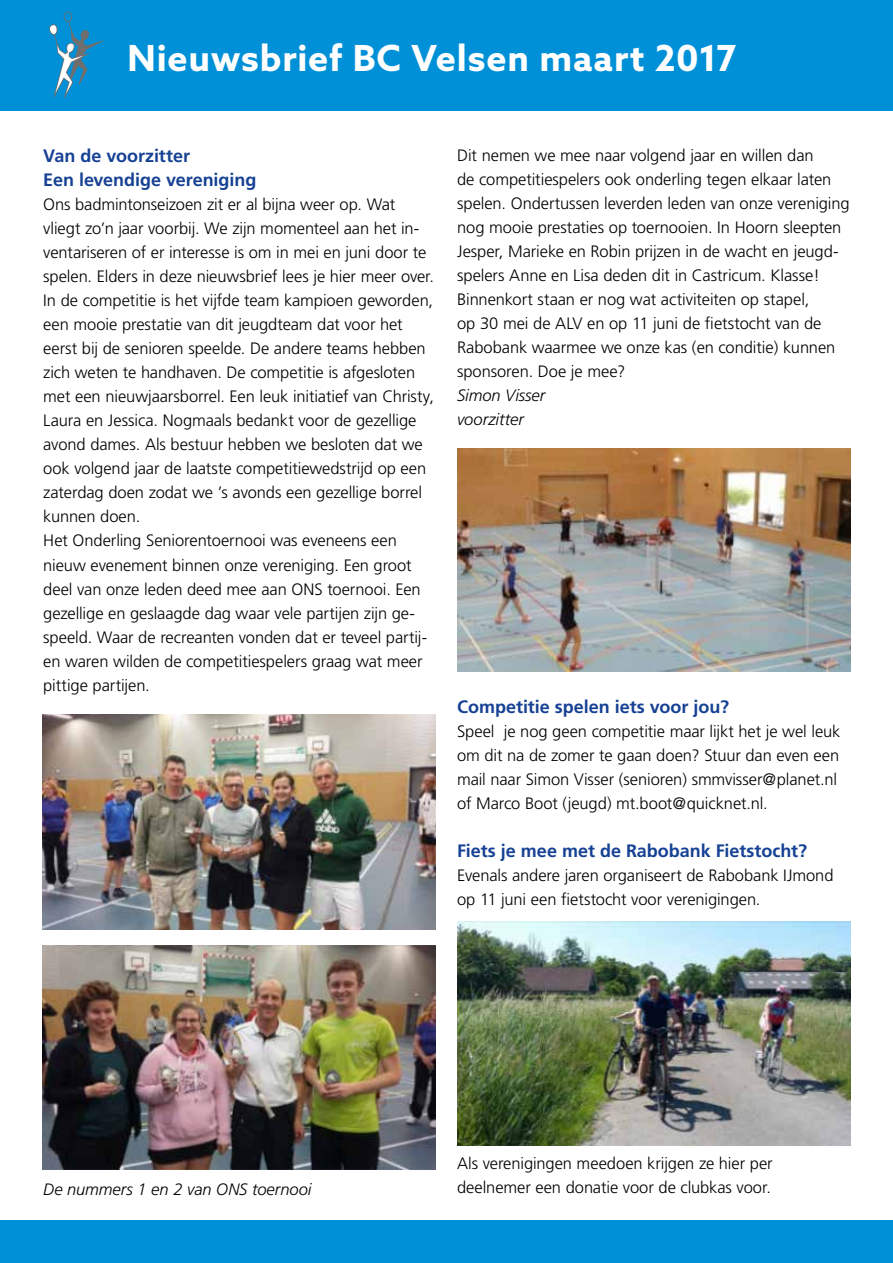
<style>
.page{position:relative;width:893px;height:1263px;background:#fff}
.page>*{position:absolute;margin:0;border:0;box-sizing:border-box;transform-origin:0 0}
.t1{font:700 36px "Azo Sans";letter-spacing:.02em;color:#fff}
.t2{font:700 18px/24px "Frutiger";color:#164194}
.t3{font:300 16.5px/24px "Frutiger";letter-spacing:-.005em;color:#000}
.t4{font:italic 300 16.5px/24px "Frutiger";letter-spacing:-.005em;color:#000}
</style>
<div class="page">
<div style="left:0;top:0;width:893px;height:111px;background:#0090d7"></div>
<div style="left:0;top:1220px;width:893px;height:43px;background:#0090d7"></div>
<svg style="left:49px;top:12px;width:54px;height:86px"></svg>
<img style="left:43px;top:714px;width:393px;height:215px">
<img style="left:43px;top:946px;width:393px;height:223px">
<img style="left:457px;top:449px;width:393px;height:223px">
<img style="left:457px;top:922px;width:393px;height:223px">
<h1 class="t1" style="left:128px;top:34px;width:610px">Nieuwsbrief BC Velsen maart 2017</h1>
<p class="t2" style="left:43px;top:144px;width:215px">Van de voorzitter<br>Een levendige vereniging</p>
<p class="t3" style="left:43px;top:193px;width:392px">Ons badmintonseizoen zit er al bijna weer op. Wat vliegt zo’n jaar voorbij. We zijn momenteel aan het in&shy;ventariseren of er interesse is om in mei en juni door te spelen. Elders in deze nieuwsbrief lees je hier meer over.<br>In de competitie is het vijfde team kampioen geworden, een mooie prestatie van dit jeugdteam dat voor het eerst bij de senioren speelde. De andere teams hebben zich weten te handhaven. De competitie is afgesloten met een nieuwjaarsborrel. Een leuk initiatief van Christy, Laura en Jessica. Nogmaals bedankt voor de gezellige avond dames. Als bestuur hebben we besloten dat we ook volgend jaar de laatste competitiewedstrijd op een zaterdag doen zodat we ’s avonds een gezellige borrel kunnen doen.<br>Het Onderling Seniorentoernooi was eveneens een nieuw evenement binnen onze vereniging. Een groot deel van onze leden deed mee aan ONS toernooi. Een gezellige en geslaagde dag waar vele partijen zijn ge&shy;speeld. Waar de recreanten vonden dat er teveel partij&shy;en waren wilden de competitiespelers graag wat meer pittige partijen.</p>
<p class="t3" style="left:457px;top:144px;width:394px">Dit nemen we mee naar volgend jaar en willen dan<br>de competitiespelers ook onderling tegen elkaar laten spelen. Ondertussen leverden leden van onze vereniging nog mooie prestaties op toernooien. In Hoorn sleepten Jesper, Marieke en Robin prijzen in de wacht en jeugd&shy;spelers Anne en Lisa deden dit in Castricum. Klasse!<br>Binnenkort staan er nog wat activiteiten op stapel,<br>op 30 mei de ALV en op 11 juni de fietstocht van de Rabobank waarmee we onze kas (en conditie) kunnen sponsoren. Doe je mee?</p>
<p class="t4" style="left:457px;top:384px;width:90px">Simon Visser voorzitter</p>
<p class="t2" style="left:457px;top:695px;width:274px">Competitie spelen iets voor jou?</p>
<p class="t3" style="left:457px;top:720px;width:385px">Speel je nog geen competitie maar lijkt het je wel leuk om dit na de zomer te gaan doen? Stuur dan even een mail naar Simon Visser (senioren) smmvisser@planet.nl of Marco Boot (jeugd) mt.boot@quicknet.nl.</p>
<p class="t2" style="left:457px;top:839px;width:351px">Fiets je mee met de Rabobank Fietstocht?</p>
<p class="t3" style="left:457px;top:864px;width:378px">Evenals andere jaren organiseert de Rabobank IJmond op 11 juni een fietstocht voor verenigingen.</p>
<p class="t4" style="left:43px;top:1177px;width:270px">De nummers 1 en 2 van ONS toernooi</p>
<p class="t3" style="left:457px;top:1152px;width:317px">Als verenigingen meedoen krijgen ze hier per deelnemer een donatie voor de clubkas voor.</p>
</div>
